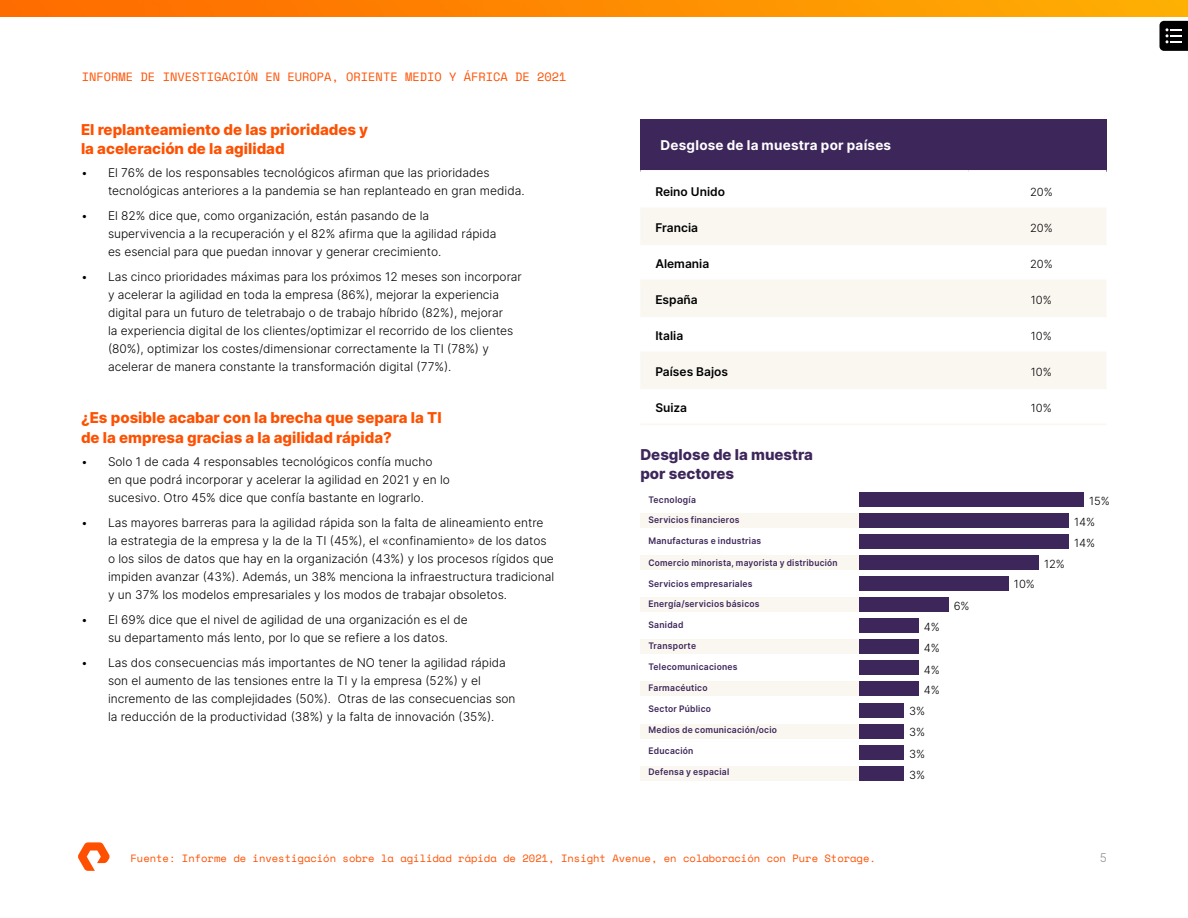
<style>
.page{position:relative;width:1188px;height:918px;background:#fff}
.page>*{position:absolute;margin:0;border:0;box-sizing:border-box;transform-origin:0 0}
.t1{font:800 15px/19.5px "Inter";color:#fe5000}
.t2{font:800 15px/19.5px "Inter";color:#3d265a}
.t3{font:700 13.5px "Inter";letter-spacing:.015em;color:#fff}
.t4{font:300 12px/18px "Inter";color:#000}
.t5{font:12px "Space Mono";color:#fe5000}
.t6{font:600 12px "Inter";color:#000}
.t7{font:300 12px "Inter";color:#919191}
.t8{font:300 11.25px/21px "Inter";color:#000}
.t9{font:10.5px "Space Mono";color:#fe5000}
.t10{font:600 9px "Inter";letter-spacing:.03em;color:#3d265a;scale:.95 1}
.t11{font:600 9px "Inter";letter-spacing:.03em;color:#3d265a;scale:.93 1}
</style>
<div class="page">
<svg style="left:78px;top:842px;width:32px;height:29px"></svg>
<img style="left:0;top:0;width:1188px;height:16px">
<div style="left:640px;top:513px;width:226px;height:15px;background:#faf7f1"></div>
<div style="left:640px;top:555px;width:226px;height:15px;background:#faf7f1"></div>
<div style="left:640px;top:597px;width:226px;height:15px;background:#faf7f1"></div>
<div style="left:640px;top:639px;width:226px;height:15px;background:#faf7f1"></div>
<div style="left:640px;top:681px;width:226px;height:15px;background:#faf7f1"></div>
<div style="left:640px;top:724px;width:226px;height:15px;background:#faf7f1"></div>
<div style="left:640px;top:766px;width:226px;height:15px;background:#faf7f1"></div>
<div style="left:640px;top:119px;width:466px;height:53px;background:#3d265a"></div>
<svg style="left:640px;top:209px;width:466px;height:179px;fill:#faf7f1"></svg>
<hr style="left:640px;top:208px;width:329px;height:1px;background:#faf7f1">
<hr style="left:969px;top:208px;width:137px;height:1px;background:#faf7f1">
<hr style="left:640px;top:244px;width:329px;height:1px;background:#faf7f1">
<hr style="left:969px;top:244px;width:137px;height:1px;background:#faf7f1">
<hr style="left:640px;top:280px;width:329px;height:1px;background:#faf7f1">
<hr style="left:969px;top:280px;width:137px;height:1px;background:#faf7f1">
<hr style="left:640px;top:316px;width:329px;height:1px;background:#faf7f1">
<hr style="left:969px;top:316px;width:137px;height:1px;background:#faf7f1">
<hr style="left:640px;top:352px;width:329px;height:1px;background:#faf7f1">
<hr style="left:969px;top:352px;width:137px;height:1px;background:#faf7f1">
<hr style="left:640px;top:388px;width:329px;height:1px;background:#faf7f1">
<hr style="left:969px;top:388px;width:137px;height:1px;background:#faf7f1">
<hr style="left:640px;top:424px;width:329px;height:1px;background:#faf7f1">
<hr style="left:969px;top:424px;width:137px;height:1px;background:#faf7f1">
<hr style="left:640px;top:170px;width:329px;height:3px;background:#fff">
<hr style="left:969px;top:170px;width:137px;height:3px;background:#fff">
<div style="left:860px;top:492px;width:224px;height:15px;background:#3d265a"></div>
<div style="left:860px;top:534px;width:210px;height:15px;background:#3d265a"></div>
<div style="left:860px;top:576px;width:150px;height:15px;background:#3d265a"></div>
<div style="left:860px;top:618px;width:60px;height:15px;background:#3d265a"></div>
<div style="left:860px;top:660px;width:60px;height:15px;background:#3d265a"></div>
<div style="left:860px;top:703px;width:44px;height:15px;background:#3d265a"></div>
<div style="left:860px;top:745px;width:44px;height:15px;background:#3d265a"></div>
<div style="left:860px;top:513px;width:210px;height:15px;background:#3d265a"></div>
<div style="left:860px;top:555px;width:180px;height:15px;background:#3d265a"></div>
<div style="left:860px;top:597px;width:90px;height:15px;background:#3d265a"></div>
<div style="left:860px;top:639px;width:60px;height:15px;background:#3d265a"></div>
<div style="left:860px;top:681px;width:60px;height:15px;background:#3d265a"></div>
<div style="left:860px;top:724px;width:44px;height:15px;background:#3d265a"></div>
<div style="left:860px;top:766px;width:44px;height:15px;background:#3d265a"></div>
<svg style="left:1160px;top:21px;width:28px;height:30px"></svg>
<p class="t5" style="left:82px;top:68px;width:486px">INFORME DE INVESTIGACIÓN EN EUROPA, ORIENTE MEDIO Y ÁFRICA DE 2021</p>
<p class="t1" style="left:81px;top:119px;width:289px">El replanteamiento de las prioridades y la aceleración de la agilidad</p>
<p class="t4" style="left:108px;top:164px;width:418px;text-indent:-27px">• El 76% de los responsables tecnológicos afirman que las prioridades tecnológicas anteriores a la pandemia se han replanteado en gran medida.</p>
<p class="t4" style="left:108px;top:207px;width:390px;text-indent:-27px">• El 82% dice que, como organización, están pasando de la supervivencia a la recuperación y el 82% afirma que la agilidad rápida es esencial para que puedan innovar y generar crecimiento.</p>
<p class="t4" style="left:108px;top:267px;width:415px;text-indent:-27px">• Las cinco prioridades máximas para los próximos 12 meses son incorporar y acelerar la agilidad en toda la empresa (86%), mejorar la experiencia digital para un futuro de teletrabajo o de trabajo híbrido (82%), mejorar<br>la experiencia digital de los clientes/optimizar el recorrido de los clientes (80%), optimizar los costes/dimensionar correctamente la TI (78%) y acelerar de manera constante la transformación digital (77%).</p>
<p class="t1" style="left:81px;top:408px;width:362px">¿Es posible acabar con la brecha que separa la TI de la empresa gracias a la agilidad rápida?</p>
<p class="t4" style="left:108px;top:453px;width:343px;text-indent:-27px">• Solo 1 de cada 4 responsables tecnológicos confía mucho<br>en que podrá incorporar y acelerar la agilidad en 2021 y en lo sucesivo. Otro 45% dice que confía bastante en lograrlo.</p>
<p class="t4" style="left:108px;top:514px;width:448px;text-indent:-27px">• Las mayores barreras para la agilidad rápida son la falta de alineamiento entre la estrategia de la empresa y la de la TI (45%), el «confinamiento» de los datos o los silos de datos que hay en la organización (43%) y los procesos rígidos que impiden avanzar (43%). Además, un 38% menciona la infraestructura tradicional y un 37% los modelos empresariales y los modos de trabajar obsoletos.</p>
<p class="t4" style="left:108px;top:610px;width:361px;text-indent:-27px">• El 69% dice que el nivel de agilidad de una organización es el de su departamento más lento, por lo que se refiere a los datos.</p>
<p class="t4" style="left:108px;top:653px;width:409px;text-indent:-27px">• Las dos consecuencias más importantes de NO tener la agilidad rápida son el aumento de las tensiones entre la TI y la empresa (52%) y el incremento de las complejidades (50%). Otras de las consecuencias son la reducción de la productividad (38%) y la falta de innovación (35%).</p>
<p class="t3" style="left:661px;top:135px;width:232px">Desglose de la muestra por países</p>
<p class="t6" style="left:655px;top:183px;width:71px">Reino Unido</p>
<p class="t8" style="left:1030px;top:181px;width:24px">20%</p>
<p class="t6" style="left:655px;top:219px;width:44px">Francia</p>
<p class="t8" style="left:1030px;top:217px;width:24px">20%</p>
<p class="t6" style="left:655px;top:255px;width:55px">Alemania</p>
<p class="t8" style="left:1030px;top:253px;width:24px">20%</p>
<p class="t6" style="left:655px;top:291px;width:44px">España</p>
<p class="t8" style="left:1031px;top:289px;width:22px">10%</p>
<p class="t6" style="left:655px;top:327px;width:29px">Italia</p>
<p class="t8" style="left:1031px;top:325px;width:22px">10%</p>
<p class="t6" style="left:655px;top:363px;width:74px">Países Bajos</p>
<p class="t8" style="left:1031px;top:361px;width:22px">10%</p>
<p class="t6" style="left:655px;top:399px;width:33px">Suiza</p>
<p class="t8" style="left:1031px;top:397px;width:22px">10%</p>
<p class="t2" style="left:640px;top:444px;width:174px">Desglose de la muestra por sectores</p>
<p class="t10" style="left:648px;top:493px;width:52px">Tecnología</p>
<p class="t10" style="left:648px;top:514px;width:98px">Servicios financieros</p>
<p class="t10" style="left:648px;top:535px;width:120px">Manufacturas e industrias</p>
<p class="t11" style="left:648px;top:556px;width:205px">Comercio minorista, mayorista y distribución</p>
<p class="t10" style="left:648px;top:577px;width:111px">Servicios empresariales</p>
<p class="t10" style="left:648px;top:598px;width:119px">Energía/servicios básicos</p>
<p class="t10" style="left:648px;top:619px;width:38px">Sanidad</p>
<p class="t10" style="left:648px;top:640px;width:52px">Transporte</p>
<p class="t10" style="left:648px;top:661px;width:95px">Telecomunicaciones</p>
<p class="t10" style="left:648px;top:682px;width:64px">Farmacéutico</p>
<p class="t10" style="left:648px;top:703px;width:68px">Sector Público</p>
<p class="t10" style="left:648px;top:724px;width:137px">Medios de comunicación/ocio</p>
<p class="t10" style="left:648px;top:745px;width:49px">Educación</p>
<p class="t10" style="left:648px;top:766px;width:87px">Defensa y espacial</p>
<p class="t8" style="left:924px;top:616px;width:18px;text-align:justify">4% 4% 4%</p>
<p class="t8" style="left:909px;top:680px;width:32px;text-indent:15px">4%<br>3%<br>3%</p>
<p class="t8" style="left:909px;top:743px;width:18px">3%<br>3%</p>
<p class="t8" style="left:954px;top:595px;width:17px">6%</p>
<p class="t8" style="left:1014px;top:574px;width:22px">10%</p>
<p class="t8" style="left:1044px;top:553px;width:22px">12%</p>
<p class="t8" style="left:1074px;top:490px;width:37px;text-indent:15px">15%<br>14%<br>14%</p>
<p class="t9" style="left:131px;top:851px;width:747px">Fuente: Informe de investigación sobre la agilidad rápida de 2021, Insight Avenue, en colaboración con Pure Storage.</p>
<p class="t7" style="left:1100px;top:850px;width:9px">5</p>
</div>
